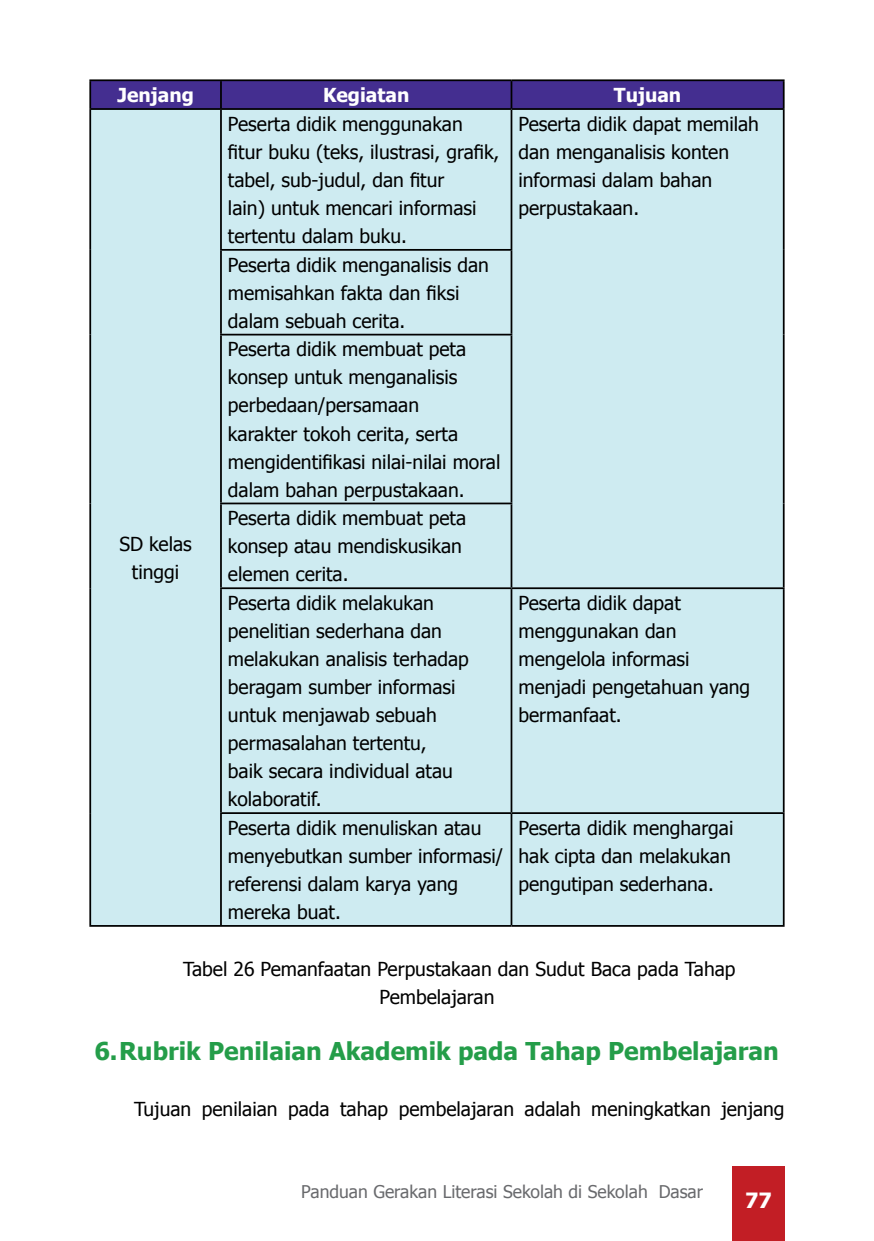
<style>
.page{position:relative;width:874px;height:1241px;background:#fff}
.page>*{position:absolute;margin:0;border:0;box-sizing:border-box;transform-origin:0 0}
.t1{font:700 24.5px "Tahoma";color:#249d49}
.t2{font:700 21px "Tahoma";color:#fff}
.t3{font:19.25px/28.2px "Tahoma";color:#000}
.t4{font:700 19.25px "Tahoma";color:#fff}
.t5{font:17.5px "Tahoma";color:#696a6d}
</style>
<div class="page">
<div style="left:731px;top:1166px;width:53px;height:74px;background:#c21e25"></div>
<div style="left:91px;top:81px;width:691px;height:27px;background:#442e90"></div>
<div style="left:91px;top:110px;width:691px;height:814px;background:#ceebf1"></div>
<hr style="left:89px;top:79px;width:132px;height:2px;background:#000">
<hr style="left:89px;top:81px;width:2px;height:27px;background:#000">
<hr style="left:221px;top:79px;width:290px;height:2px;background:#000">
<hr style="left:220px;top:81px;width:2px;height:27px;background:#000">
<hr style="left:511px;top:79px;width:273px;height:2px;background:#000">
<hr style="left:510px;top:81px;width:2px;height:27px;background:#000">
<hr style="left:782px;top:81px;width:2px;height:27px;background:#000">
<hr style="left:89px;top:108px;width:132px;height:2px;background:#000">
<hr style="left:221px;top:108px;width:290px;height:2px;background:#000">
<hr style="left:511px;top:108px;width:273px;height:2px;background:#000">
<hr style="left:89px;top:110px;width:2px;height:140px;background:#000">
<hr style="left:89px;top:250px;width:2px;height:84px;background:#000">
<hr style="left:89px;top:334px;width:2px;height:169px;background:#000">
<hr style="left:89px;top:503px;width:2px;height:85px;background:#000">
<hr style="left:89px;top:588px;width:2px;height:225px;background:#000">
<hr style="left:89px;top:813px;width:2px;height:111px;background:#000">
<hr style="left:89px;top:924px;width:132px;height:2px;background:#000">
<hr style="left:220px;top:110px;width:2px;height:139px;background:#000">
<hr style="left:220px;top:249px;width:292px;height:2px;background:#000">
<hr style="left:220px;top:251px;width:2px;height:83px;background:#000">
<hr style="left:220px;top:334px;width:292px;height:1px;background:#000">
<hr style="left:220px;top:335px;width:2px;height:167px;background:#000">
<hr style="left:220px;top:502px;width:292px;height:2px;background:#000">
<hr style="left:220px;top:504px;width:2px;height:83px;background:#000">
<hr style="left:220px;top:587px;width:291px;height:2px;background:#000">
<hr style="left:220px;top:589px;width:2px;height:223px;background:#000">
<hr style="left:220px;top:812px;width:291px;height:1px;background:#000">
<hr style="left:220px;top:813px;width:2px;height:111px;background:#000">
<hr style="left:221px;top:924px;width:290px;height:2px;background:#000">
<hr style="left:510px;top:110px;width:2px;height:139px;background:#000">
<hr style="left:782px;top:110px;width:2px;height:140px;background:#000">
<hr style="left:510px;top:251px;width:2px;height:83px;background:#000">
<hr style="left:782px;top:250px;width:2px;height:84px;background:#000">
<hr style="left:510px;top:335px;width:2px;height:167px;background:#000">
<hr style="left:782px;top:334px;width:2px;height:169px;background:#000">
<hr style="left:510px;top:504px;width:2px;height:83px;background:#000">
<hr style="left:782px;top:503px;width:2px;height:84px;background:#000">
<hr style="left:511px;top:587px;width:273px;height:2px;background:#000">
<hr style="left:510px;top:589px;width:2px;height:223px;background:#000">
<hr style="left:782px;top:589px;width:2px;height:223px;background:#000">
<hr style="left:511px;top:812px;width:273px;height:1px;background:#000">
<hr style="left:510px;top:813px;width:2px;height:111px;background:#000">
<hr style="left:782px;top:813px;width:2px;height:111px;background:#000">
<hr style="left:511px;top:924px;width:273px;height:2px;background:#000">
<p class="t4" style="left:117px;top:81px;width:78px">Jenjang</p>
<p class="t4" style="left:323px;top:81px;width:88px">Kegiatan</p>
<p class="t4" style="left:613px;top:81px;width:69px">Tujuan</p>
<p class="t3" style="left:119px;top:529px;width:74px;text-align:center">SD kelas tinggi</p>
<p class="t3" style="left:228px;top:109px;width:273px">Peserta didik menggunakan fitur buku (teks, ilustrasi, grafik, tabel, sub-judul, dan fitur<br>lain) untuk mencari informasi tertentu dalam buku.</p>
<p class="t3" style="left:518px;top:109px;width:242px">Peserta didik dapat memilah dan menganalisis konten informasi dalam bahan perpustakaan.</p>
<p class="t3" style="left:228px;top:249px;width:274px">Peserta didik menganalisis dan memisahkan fakta dan fiksi dalam sebuah cerita.<br>Peserta didik membuat peta konsep untuk menganalisis perbedaan/persamaan<br>karakter tokoh cerita, serta mengidentifikasi nilai-nilai moral dalam bahan perpustakaan.<br>Peserta didik membuat peta konsep atau mendiskusikan elemen cerita.<br>Peserta didik melakukan penelitian sederhana dan melakukan analisis terhadap beragam sumber informasi untuk menjawab sebuah permasalahan tertentu,<br>baik secara individual atau kolaboratif.</p>
<p class="t3" style="left:518px;top:588px;width:233px">Peserta didik dapat menggunakan dan mengelola informasi menjadi pengetahuan yang bermanfaat.</p>
<p class="t3" style="left:228px;top:813px;width:276px">Peserta didik menuliskan atau menyebutkan sumber informasi/ referensi dalam karya yang mereka buat.</p>
<p class="t3" style="left:518px;top:813px;width:216px">Peserta didik menghargai hak cipta dan melakukan pengutipan sederhana.</p>
<p class="t3" style="left:379px;top:954px;width:357px;text-indent:-196px">Tabel 26 Pemanfaatan Perpustakaan dan Sudut Baca pada Tahap<br>Pembelajaran</p>
<p class="t1" style="left:94px;top:1033px;width:685px">6.Rubrik Penilaian Akademik pada Tahap Pembelajaran</p>
<p class="t3" style="left:134px;top:1093px;width:651px">Tujuan penilaian pada tahap pembelajaran adalah meningkatkan jenjang</p>
<p class="t5" style="left:301px;top:1179px;width:403px">Panduan Gerakan Literasi Sekolah di Sekolah Dasar</p>
<p class="t2" style="left:744px;top:1185px;width:28px">77</p>
</div>
